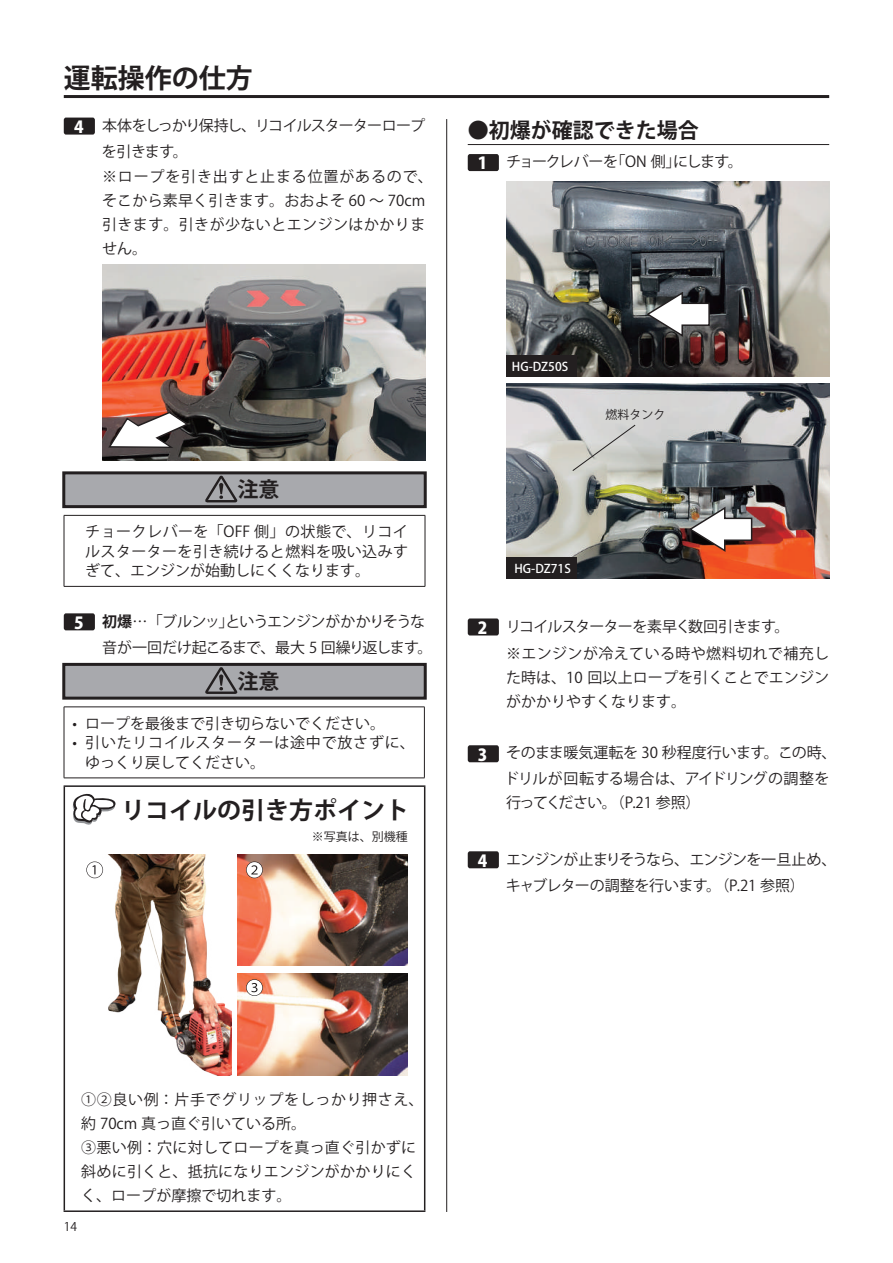
<style>
.page{position:relative;width:893px;height:1263px;background:#fff}
.page>*{position:absolute;margin:0;border:0;box-sizing:border-box;transform-origin:0 0}
.t1{font:700 27px "Koz Go Pro";color:#231f20}
.t2{font:700 24px "Koz Go Pr 6 N";color:#231f20}
.t3{font:700 21px "Koz Go Pr 6 N";color:#231f20}
.t4{font:15px/24px "Koz Go Pr 6 N";color:#231f20}
.t5{font:15px/26px "Koz Go Pr 6 N";letter-spacing:-.045em;color:#231f20}
.t6{font:15px/26px "Koz Go Pr 6 N";letter-spacing:-.04em;color:#231f20;text-align:center}
.t7{font:15px/27px "Koz Go Pr 6 N";letter-spacing:.025em;color:#231f20}
.t8{font:15px/19.5px "Koz Go Pr 6 N";letter-spacing:.05em;color:#231f20}
.t9{font:15px "Koz Go Pr 6 N";letter-spacing:-.08em;color:#231f20}
.t10{font:15px "Koz Go Pr 6 N";letter-spacing:-.075em;color:#231f20}
.t11{font:500 12px "Koz Go Pr 6 N";color:#fff}
.t12{font:12px "Koz Go Pr 6 N";color:#231f20}
.t13{font:12px "Koz Go Pro";color:#231f20}
.s1{font-family:"Koz Go Pro";font-weight:800;font-size:16.5px;color:#fff}
.s2{font-weight:700}
</style>
<div class="page">
<hr style="left:446px;top:119px;width:1px;height:1093px;background:#231f20">
<hr style="left:64px;top:95px;width:765px;height:3px;background:#231f20">
<hr style="left:64px;top:785px;width:361px;height:2px;background:#231f20">
<hr style="left:64px;top:787px;width:1px;height:423px;background:#231f20">
<hr style="left:424px;top:787px;width:1px;height:423px;background:#231f20">
<hr style="left:64px;top:1210px;width:361px;height:2px;background:#231f20">
<svg style="left:72px;top:793px;width:44px;height:32px"></svg>
<img style="left:93px;top:855px;width:138px;height:221px">
<img style="left:238px;top:855px;width:170px;height:110px">
<img style="left:238px;top:974px;width:170px;height:102px">
<svg style="left:86px;top:861px;width:17px;height:17px"></svg>
<svg style="left:246px;top:861px;width:17px;height:17px"></svg>
<svg style="left:247px;top:862px;width:15px;height:16px"></svg>
<svg style="left:251px;top:865px;width:7px;height:9px"></svg>
<svg style="left:246px;top:979px;width:17px;height:17px"></svg>
<div style="left:247px;top:980px;width:15px;height:15px;background:#fff;border-radius:50%"></div>
<svg style="left:251px;top:983px;width:7px;height:9px"></svg>
<div style="left:64px;top:473px;width:361px;height:34px;background:#a8a9ad"></div>
<div style="left:62px;top:471px;width:365px;height:37px;border:3px solid #231f20"></div>
<div style="left:64px;top:664px;width:361px;height:34px;background:#a8a9ad"></div>
<div style="left:62px;top:663px;width:365px;height:37px;border:3px solid #231f20"></div>
<div style="left:64px;top:118px;width:31px;height:17px;background:#231f20;border-radius:2px"></div>
<img style="left:102px;top:265px;width:323px;height:195px">
<svg style="left:103px;top:401px;width:89px;height:60px"></svg>
<svg style="left:205px;top:476px;width:32px;height:26px"></svg>
<hr style="left:64px;top:515px;width:361px;height:1px;background:#231f20">
<hr style="left:64px;top:516px;width:1px;height:70px;background:#231f20">
<hr style="left:425px;top:516px;width:1px;height:70px;background:#231f20">
<hr style="left:64px;top:586px;width:361px;height:1px;background:#231f20">
<div style="left:64px;top:613px;width:31px;height:17px;background:#231f20;border-radius:2px"></div>
<svg style="left:205px;top:667px;width:32px;height:27px"></svg>
<hr style="left:64px;top:707px;width:361px;height:1px;background:#231f20">
<hr style="left:64px;top:707px;width:1px;height:71px;background:#231f20">
<hr style="left:424px;top:707px;width:1px;height:71px;background:#231f20">
<hr style="left:64px;top:778px;width:361px;height:1px;background:#231f20">
<hr style="left:468px;top:144px;width:361px;height:1px;background:#231f20">
<div style="left:468px;top:154px;width:31px;height:17px;background:#231f20;border-radius:2px"></div>
<img style="left:506px;top:181px;width:323px;height:196px">
<div style="left:506px;top:355px;width:71px;height:22px;background:#231f20"></div>
<svg style="left:645px;top:291px;width:66px;height:47px"></svg>
<img style="left:506px;top:383px;width:323px;height:196px">
<svg style="left:687px;top:506px;width:66px;height:47px"></svg>
<div style="left:506px;top:558px;width:71px;height:21px;background:#231f20"></div>
<svg style="left:572px;top:424px;width:64px;height:47px"></svg>
<div style="left:468px;top:618px;width:31px;height:17px;background:#231f20;border-radius:2px"></div>
<div style="left:468px;top:745px;width:31px;height:17px;background:#231f20;border-radius:2px"></div>
<div style="left:468px;top:851px;width:31px;height:17px;background:#231f20;border-radius:2px"></div>
<h1 class="t1" style="left:64px;top:60px;width:190px">運転操作の仕方</h1>
<p class="t4" style="left:102px;top:113px;width:332px;line-height:24.6px;text-indent:-28px"><span class="s1">4</span> 本体をしっかり保持し、リコイルスターターロープを引きます。<br>※ロープを引き出すと止まる位置があるので、そこから素早く引きます。おおよそ 60 ～ 70cm引きます。引きが少ないとエンジンはかかりません。</p>
<h3 class="t3" style="left:237px;top:478px;width:43px">注意</h3>
<p class="t4" style="left:85px;top:522px;width:324px;line-height:19.5px;text-align:justify">チョークレバーを「OFF 側」の状態で、リコイルスターターを引き続けると燃料を吸い込みすぎて、エンジンが始動しにくくなります。</p>
<p class="t5" style="left:102px;top:608px;width:332px;text-indent:-28px"><span class="s1">5</span> <span class="s2">初爆</span>…「ブルンッ」というエンジンがかかりそうな音が一回だけ起こるまで、最大 5 回繰り返します。</p>
<h3 class="t3" style="left:237px;top:669px;width:43px">注意</h3>
<p class="t4" style="left:73px;top:711px;width:314px">• ロープを最後まで引き切らないでください。</p>
<p class="t8" style="left:85px;top:733px;width:331px;text-indent:-13px">• 引いたリコイルスターターは途中で放さずに、ゆっくり戻してください。</p>
<h2 class="t2" style="left:121px;top:796px;width:290px">リコイルの引き方ポイント</h2>
<p class="t12" style="left:312px;top:830px;width:97px">※写真は、別機種</p>
<h3 class="t3" style="left:468px;top:118px;width:232px">●初爆が確認できた場合</h3>
<p class="t9" style="left:478px;top:153px;width:266px"><span class="s1">1</span> チョークレバーを「ON 側」にします。</p>
<p class="t11" style="left:512px;top:360px;width:58px">HG-DZ50S</p>
<p class="t12" style="left:605px;top:408px;width:61px">燃料タンク</p>
<p class="t11" style="left:514px;top:562px;width:58px">HG-DZ71S</p>
<p class="t7" style="left:506px;top:613px;width:325px;text-indent:-28px"><span class="s1">2</span> リコイルスターターを素早く数回引きます。<br>※エンジンが冷えている時や燃料切れで補充し</p>
<p class="t4" style="left:506px;top:665px;width:325px">た時は、10 回以上ロープを引くことでエンジンがかかりやすくなります。</p>
<p class="t4" style="left:504px;top:740px;width:334px;line-height:26px;text-indent:-26px"><span class="s1">3</span> そのまま暖気運転を 30 秒程度行います。この時、ドリルが回転する場合は、アイドリングの調整を</p>
<p class="t10" style="left:506px;top:794px;width:196px">行ってください。（P.21 参照）</p>
<p class="t6" style="left:478px;top:846px;width:360px"><span class="s1">4</span> エンジンが止まりそうなら、エンジンを一旦止め、キャブレターの調整を行います。（P.21 参照）</p>
<p class="t4" style="left:81px;top:1088px;width:344px">①②良い例：片手でグリップをしっかり押さえ、約 70cm 真っ直ぐ引いている所。<br>③悪い例：穴に対してロープを真っ直ぐ引かずに斜めに引くと、抵抗になりエンジンがかかりにくく、ロープが摩擦で切れます。</p>
<p class="t13" style="left:64px;top:1219px;width:15px">14</p>
</div>
